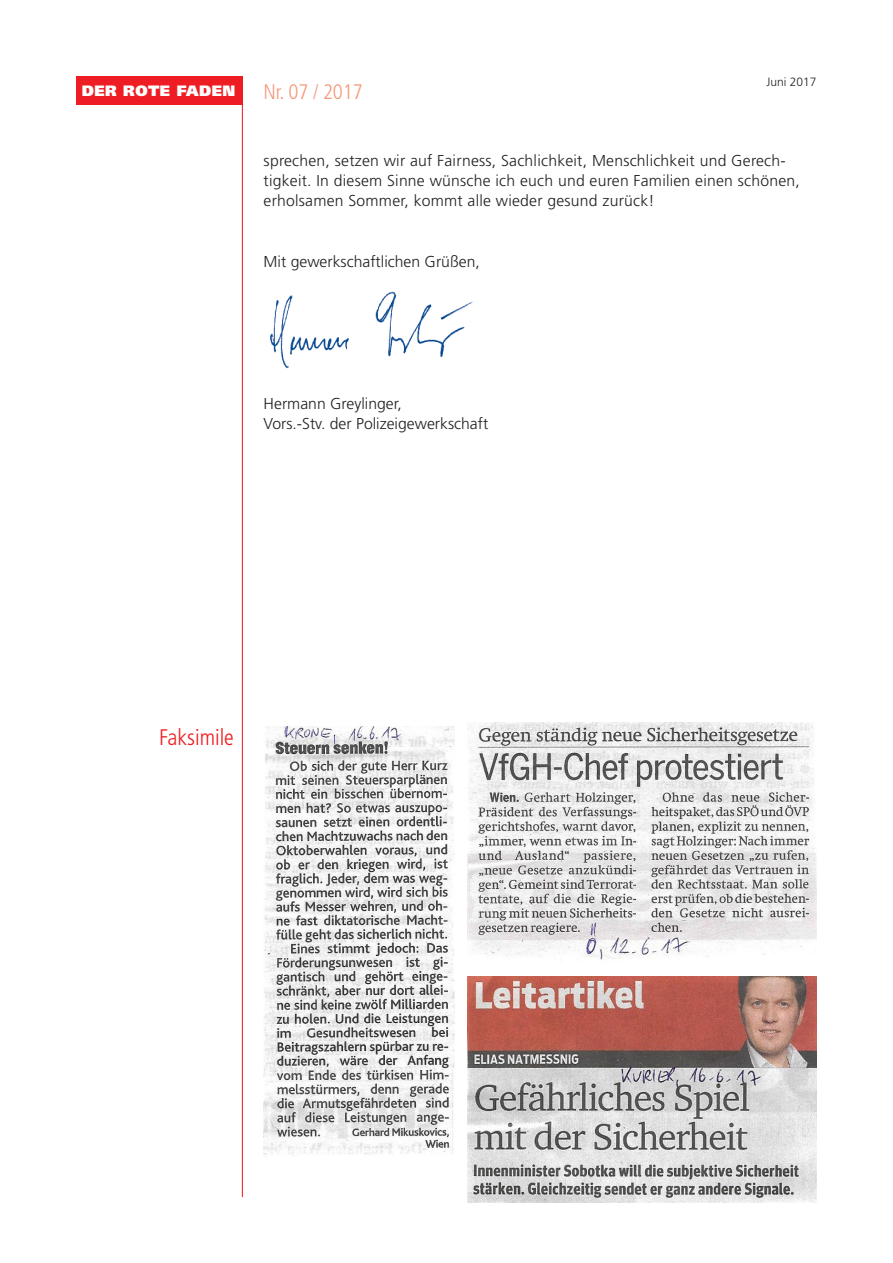
<style>
.page{position:relative;width:893px;height:1263px;background:#fff}
.page>*{position:absolute;margin:0;border:0;box-sizing:border-box;transform-origin:0 0}
.t1{font:300 condensed 22.5px "Frutiger";color:#ee1d23}
.t2{font:300 condensed 21px "Frutiger";letter-spacing:-.01em;color:#f6977a}
.t3{font:300 15.75px/20.2px "Frutiger";letter-spacing:.015em;color:#231f20}
.t4{font:900 15px "Frutiger";letter-spacing:.03em;color:#fff}
.t5{font:300 12px "Frutiger";color:#231f20}
</style>
<div class="page">
<div style="left:76px;top:77px;width:167px;height:28px;background:#ee1d23"></div>
<hr style="left:242px;top:79px;width:1px;height:1118px;background:#ee1d23">
<img style="left:270px;top:291px;width:203px;height:77px">
<img style="left:264px;top:727px;width:190px;height:430px">
<img style="left:468px;top:723px;width:348px;height:237px">
<img style="left:468px;top:976px;width:348px;height:226px">
<p class="t4" style="left:82px;top:82px;width:155px">DER ROTE FADEN</p>
<h2 class="t2" style="left:264px;top:80px;width:101px">Nr. 07 / 2017</h2>
<p class="t5" style="left:766px;top:75px;width:52px">Juni 2017</p>
<p class="t3" style="left:264px;top:150px;width:538px">sprechen, setzen wir auf Fairness, Sachlichkeit, Menschlichkeit und Gerech&shy;tigkeit. In diesem Sinne wünsche ich euch und euren Familien einen schönen, erholsamen Sommer, kommt alle wieder gesund zurück!</p>
<p class="t3" style="left:264px;top:252px;width:218px">Mit gewerkschaftlichen Grüßen,</p>
<p class="t3" style="left:264px;top:393px;width:226px">Hermann Greylinger,<br>Vors.-Stv. der Polizeigewerkschaft</p>
<h1 class="t1" style="left:159px;top:724px;width:76px">Faksimile</h1>
</div>
